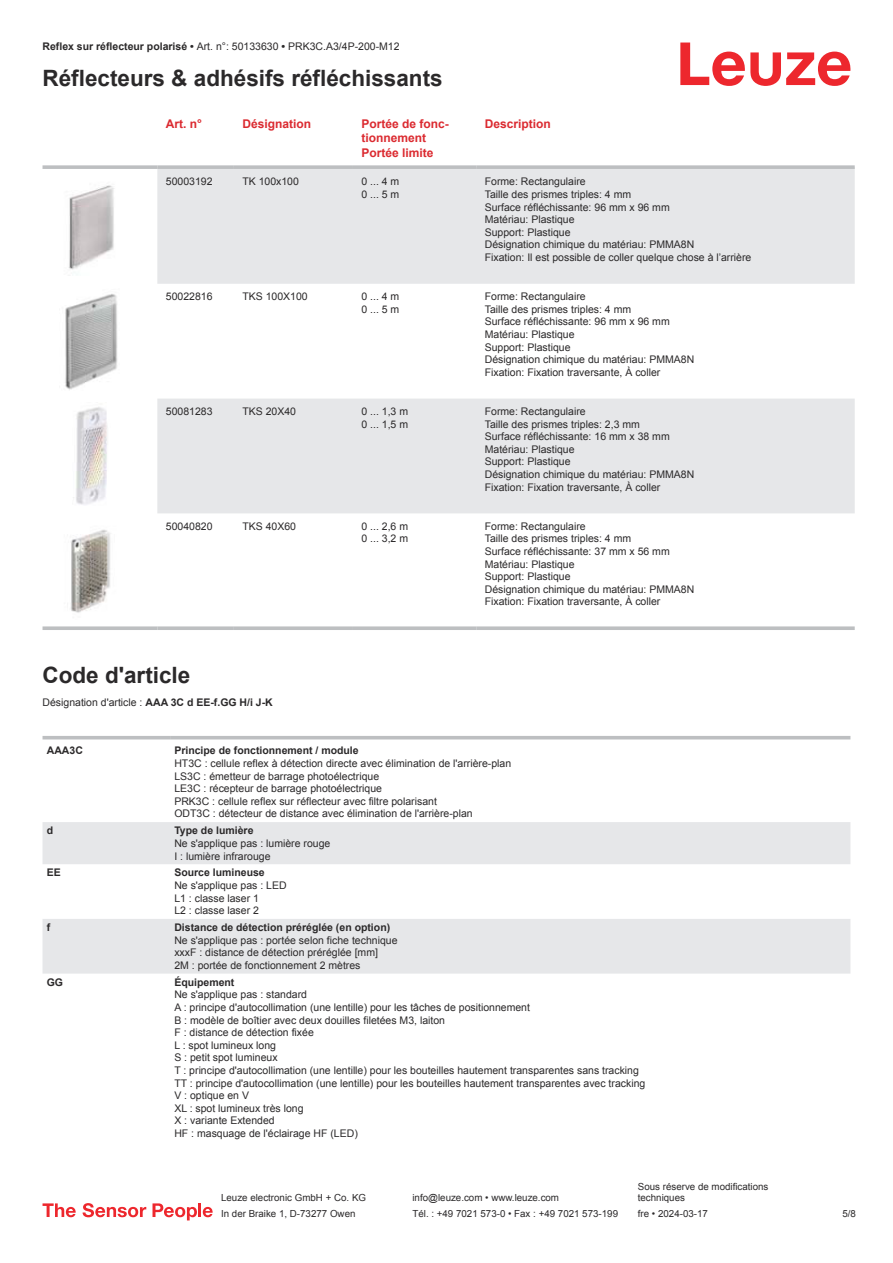
<style>
.page{position:relative;width:893px;height:1263px;background:#fff}
.page>*{position:absolute;margin:0;border:0;box-sizing:border-box;transform-origin:0 0}
.t1{font:700 22.5px "Arial";color:#2b292a}
.t2{font:700 12px/14.4px "Arial";color:#db2a30}
.t3{font:10.5px/12.6px "Arial";color:#2b292a}
.t4{font:700 10.5px "Arial";color:#2b292a}
.t5{font:9.75px/11.7px "Arial";color:#2b292a}
.s1{font-weight:700}
</style>
<div class="page">
<svg style="left:680px;top:43px;width:170px;height:43px"></svg>
<svg style="left:157px;top:169px;width:698px;height:344px;fill:#e6e7e9"></svg>
<svg style="left:43px;top:165px;width:114px;height:4px"></svg>
<svg style="left:157px;top:165px;width:77px;height:4px"></svg>
<svg style="left:234px;top:165px;width:119px;height:4px"></svg>
<svg style="left:353px;top:165px;width:123px;height:4px"></svg>
<svg style="left:476px;top:165px;width:379px;height:4px;background:#c3c5c7"></svg>
<svg style="left:43px;top:626px;width:114px;height:4px"></svg>
<svg style="left:157px;top:626px;width:77px;height:4px"></svg>
<svg style="left:234px;top:626px;width:119px;height:4px"></svg>
<svg style="left:353px;top:626px;width:123px;height:4px"></svg>
<svg style="left:476px;top:626px;width:379px;height:4px;background:#c4c6c7"></svg>
<img style="left:69px;top:185px;width:45px;height:85px">
<img style="left:65px;top:294px;width:53px;height:96px">
<img style="left:73px;top:407px;width:34px;height:98px">
<img style="left:70px;top:529px;width:41px;height:84px">
<svg style="left:43px;top:739px;width:807px;height:235px"></svg>
<svg style="left:43px;top:822px;width:807px;height:151px;fill:#e6e7e9"></svg>
<hr style="left:43px;top:736px;width:127px;height:3px;background:#bdbfc1">
<hr style="left:170px;top:736px;width:680px;height:3px;background:#bdbfc1">
<svg style="left:43px;top:1203px;width:33px;height:14px"></svg>
<svg style="left:83px;top:1203px;width:63px;height:14px"></svg>
<svg style="left:153px;top:1203px;width:44px;height:17px"></svg>
<hr style="left:198px;top:1203px;width:3px;height:14px;background:#ed272d">
<svg style="left:203px;top:1207px;width:10px;height:10px"></svg>
<p class="t3" style="left:43px;top:41px;width:359px"><span class="s1">Reflex sur réflecteur polarisé •</span> Art. n°: 50133630 <span class="s1">•</span> PRK3C.A3/4P-200-M12</p>
<h1 class="t1" style="left:43px;top:70px;width:402px">Réflecteurs &amp; adhésifs réfléchissants</h1>
<p class="t2" style="left:166px;top:117px;width:38px">Art. n°</p>
<p class="t2" style="left:242px;top:117px;width:70px">Désignation</p>
<p class="t2" style="left:361px;top:117px;width:89px">Portée de fonc&shy;tionnement<br>Portée limite</p>
<p class="t2" style="left:485px;top:117px;width:68px">Description</p>
<p class="t3" style="left:166px;top:176px;width:48px">50003192</p>
<p class="t3" style="left:242px;top:176px;width:58px">TK 100x100</p>
<p class="t3" style="left:361px;top:176px;width:39px">0 ... 4 m<br>0 ... 5 m</p>
<p class="t3" style="left:485px;top:176px;width:268px">Forme: Rectangulaire<br>Taille des prismes triples: 4 mm<br>Surface réfléchissante: 96 mm x 96 mm<br>Matériau: Plastique<br>Support: Plastique<br>Désignation chimique du matériau: PMMA8N<br>Fixation: Il est possible de coller quelque chose à l’arrière</p>
<p class="t3" style="left:166px;top:291px;width:48px">50022816</p>
<p class="t3" style="left:242px;top:291px;width:67px">TKS 100X100</p>
<p class="t3" style="left:361px;top:291px;width:39px">0 ... 4 m<br>0 ... 5 m</p>
<p class="t3" style="left:485px;top:291px;width:211px">Forme: Rectangulaire<br>Taille des prismes triples: 4 mm<br>Surface réfléchissante: 96 mm x 96 mm<br>Matériau: Plastique<br>Support: Plastique<br>Désignation chimique du matériau: PMMA8N<br>Fixation: Fixation traversante, À coller</p>
<p class="t3" style="left:166px;top:406px;width:48px">50081283</p>
<p class="t3" style="left:242px;top:406px;width:55px">TKS 20X40</p>
<p class="t3" style="left:361px;top:406px;width:48px">0 ... 1,3 m<br>0 ... 1,5 m</p>
<p class="t3" style="left:485px;top:406px;width:211px">Forme: Rectangulaire<br>Taille des prismes triples: 2,3 mm<br>Surface réfléchissante: 16 mm x 38 mm<br>Matériau: Plastique<br>Support: Plastique<br>Désignation chimique du matériau: PMMA8N<br>Fixation: Fixation traversante, À coller</p>
<p class="t3" style="left:166px;top:521px;width:48px">50040820</p>
<p class="t3" style="left:242px;top:521px;width:55px">TKS 40X60</p>
<p class="t3" style="left:361px;top:521px;width:48px">0 ... 2,6 m<br>0 ... 3,2 m</p>
<p class="t3" style="left:485px;top:521px;width:211px">Forme: Rectangulaire<br>Taille des prismes triples: 4 mm<br>Surface réfléchissante: 37 mm x 56 mm<br>Matériau: Plastique<br>Support: Plastique<br>Désignation chimique du matériau: PMMA8N<br>Fixation: Fixation traversante, À coller</p>
<h1 class="t1" style="left:43px;top:666px;width:149px">Code d'article</h1>
<p class="t3" style="left:43px;top:697px;width:232px">Désignation d'article : <span class="s1">AAA 3C d EE-f.GG H/i J-K</span></p>
<p class="t4" style="left:47px;top:747px;width:38px">AAA3C</p>
<p class="t4" style="left:174px;top:747px;width:186px">Principe de fonctionnement / module</p>
<p class="t3" style="left:174px;top:758px;width:338px">HT3C : cellule reflex à détection directe avec élimination de l'arrière-plan LS3C : émetteur de barrage photoélectrique<br>LE3C : récepteur de barrage photoélectrique<br>PRK3C : cellule reflex sur réflecteur avec filtre polarisant<br>ODT3C : détecteur de distance avec élimination de l'arrière-plan</p>
<p class="t4" style="left:47px;top:827px;width:8px">d</p>
<p class="t4" style="left:174px;top:827px;width:81px">Type de lumière</p>
<p class="t3" style="left:174px;top:838px;width:158px">Ne s'applique pas : lumière rouge<br>I : lumière infrarouge</p>
<p class="t4" style="left:47px;top:869px;width:16px">EE</p>
<p class="t4" style="left:174px;top:869px;width:92px">Source lumineuse</p>
<p class="t3" style="left:174px;top:880px;width:114px">Ne s'applique pas : LED<br>L1 : classe laser 1<br>L2 : classe laser 2</p>
<p class="t4" style="left:47px;top:923px;width:5px">f</p>
<p class="t4" style="left:174px;top:923px;width:217px">Distance de détection préréglée (en option)</p>
<p class="t3" style="left:174px;top:935px;width:225px">Ne s'applique pas : portée selon fiche technique xxxF : distance de détection préréglée [mm]<br>2M : portée de fonctionnement 2 mètres</p>
<p class="t4" style="left:47px;top:978px;width:18px">GG</p>
<p class="t4" style="left:174px;top:978px;width:62px">Équipement</p>
<p class="t3" style="left:174px;top:989px;width:473px">Ne s'applique pas : standard<br>A : principe d'autocollimation (une lentille) pour les tâches de positionnement<br>B : modèle de boîtier avec deux douilles filetées M3, laiton<br>F : distance de détection fixée<br>L : spot lumineux long<br>S : petit spot lumineux<br>T : principe d'autocollimation (une lentille) pour les bouteilles hautement transparentes sans tracking TT : principe d'autocollimation (une lentille) pour les bouteilles hautement transparentes avec tracking V : optique en V<br>XL : spot lumineux très long<br>X : variante Extended<br>HF : masquage de l'éclairage HF (LED)</p>
<p class="t5" style="left:221px;top:1193px;width:146px">Leuze electronic GmbH + Co. KG</p>
<p class="t5" style="left:412px;top:1193px;width:148px">info@leuze.com • www.leuze.com</p>
<p class="t5" style="left:638px;top:1181px;width:132px">Sous réserve de modifications techniques</p>
<p class="t5" style="left:221px;top:1209px;width:136px">In der Braike 1, D-73277 Owen</p>
<p class="t5" style="left:412px;top:1209px;width:207px">Tél. : +49 7021 573-0 • Fax : +49 7021 573-199</p>
<p class="t5" style="left:638px;top:1209px;width:72px">fre • 2024-03-17</p>
<p class="t5" style="left:842px;top:1209px;width:15px">5 /8</p>
</div>
